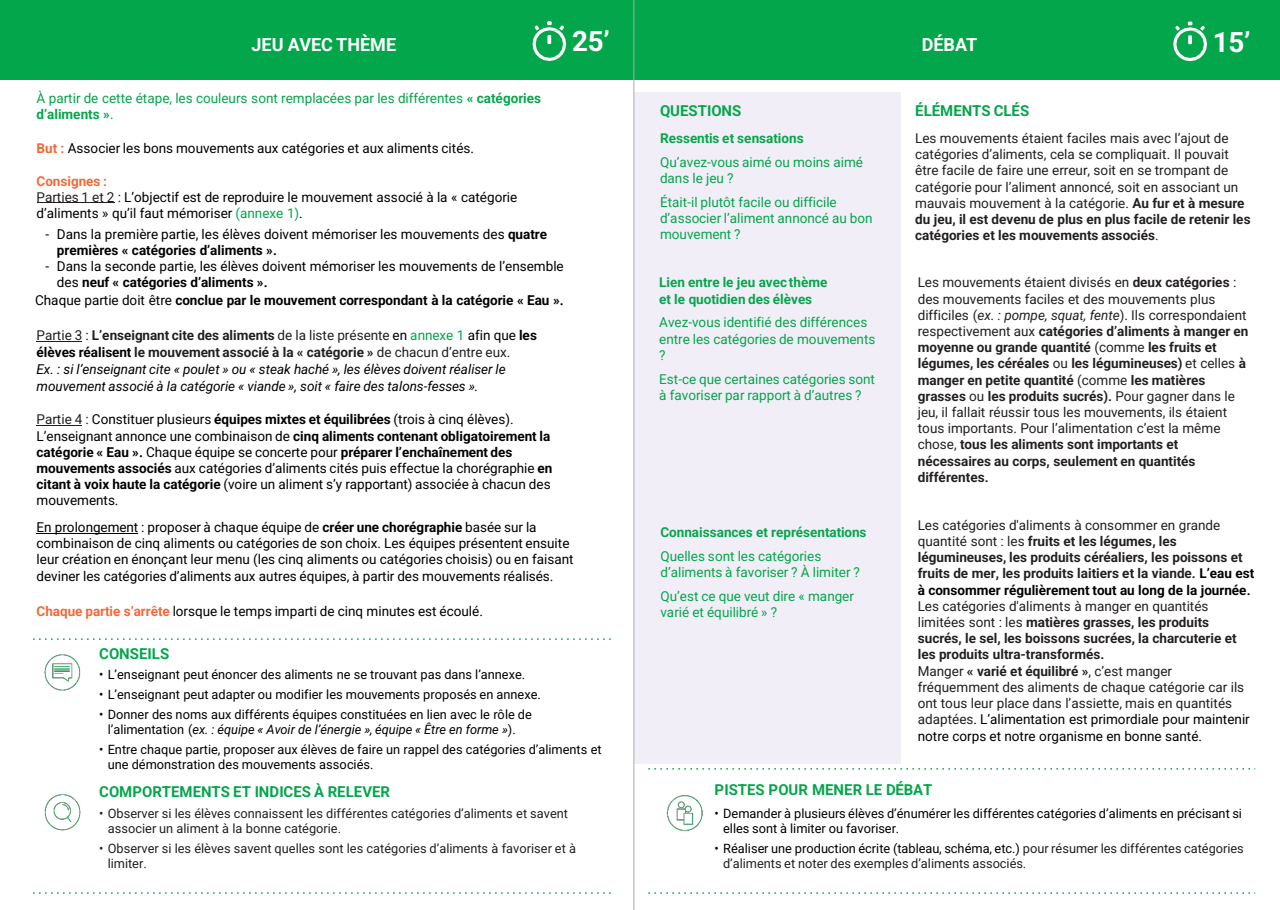
<style>
.page{position:relative;width:1280px;height:910px;background:#fff}
.page>*{position:absolute;margin:0;border:0;box-sizing:border-box;transform-origin:0 0}
.t1{font:700 27.75px "Roboto";color:#fff}
.t2{font:700 18px "Roboto";letter-spacing:-.005em;color:#fff}
.t3{font:700 15px "Roboto";color:#04a64b}
.t4{font:13.5px/16.2px "Roboto";color:#000}
.t5{font:13.5px/16.2px "Roboto";letter-spacing:.005em;color:#231f20}
.t6{font:700 13.5px/16.2px "Roboto";color:#231f20}
.t7{font:13.5px/16.2px "Roboto";color:#04a64b}
.t8{font:italic 13.5px/16.2px "Roboto";color:#000}
.t9{font:700 13.5px/16.2px "Roboto";color:#04a64b}
.t10{font:700 13.5px "Roboto";color:#000}
.t11{font:12.75px/15.3px "Roboto";color:#000}
.t12{font:12.75px/15.3px "Roboto";color:#231f20}
.s1{font-weight:700}
.s2{font-weight:700;color:#f26a36}
.s3{color:#231f20}
.s4{color:#04a64b}
.s5{font-weight:400}
.s6{font-weight:400;color:#000}
.s7{font-weight:400;color:#04a64b}
.s8{color:#000}
.s9{font-style:italic}
</style>
<div class="page">
<div style="left:634px;top:92px;width:266px;height:671px;background:#f1eef7"></div>
<div style="left:0;top:0;width:1280px;height:79px;background:#04a64b"></div>
<svg style="left:135px;top:638px;width:476px;height:2px"></svg>
<svg style="left:33px;top:892px;width:578px;height:2px"></svg>
<svg style="left:751px;top:768px;width:504px;height:2px"></svg>
<svg style="left:648px;top:892px;width:607px;height:2px"></svg>
<img style="left:33px;top:638px;width:98px;height:53px">
<img style="left:44px;top:794px;width:37px;height:37px">
<img style="left:633px;top:749px;width:118px;height:125px">
<hr style="left:37px;top:203px;width:78px;height:1px;background:#231f20">
<hr style="left:37px;top:341px;width:45px;height:1px;background:#231f20">
<hr style="left:37px;top:425px;width:45px;height:1px;background:#231f20">
<hr style="left:37px;top:533px;width:101px;height:1px;background:#000">
<svg style="left:532px;top:21px;width:34px;height:40px"></svg>
<svg style="left:1173px;top:22px;width:34px;height:39px"></svg>
<hr style="left:634px;top:0;width:1px;height:910px;background:#a7a9ac">
<p class="t2" style="left:252px;top:32px;width:146px">JEU AVEC THÈME</p>
<p class="t1" style="left:572px;top:22px;width:39px">25’</p>
<p class="t2" style="left:922px;top:32px;width:57px">DÉBAT</p>
<p class="t1" style="left:1213px;top:22px;width:39px">15’</p>
<p class="t7" style="left:37px;top:89px;width:506px">À partir de cette étape, les couleurs sont remplacées par les différentes <span class="s1">« catégories d’aliments »</span>.</p>
<p class="t4" style="left:37px;top:140px;width:439px"><span class="s2">But :</span> Associer les bons mouvements aux catégories et aux aliments cités.</p>
<p class="t4" style="left:37px;top:172px;width:482px"><span class="s2">Consignes :<br></span><span class="s3">Parties 1 et 2 :</span> L’objectif est de reproduire le mouvement associé à la « catégorie d’aliments » qu’il faut mémoriser <span class="s4">(annexe 1)</span>.</p>
<p class="t4" style="left:57px;top:225px;width:492px;text-indent:-12px">- Dans la première partie, les élèves doivent mémoriser les mouvements des <span class="s1">quatre premières « catégories d’aliments ».</span></p>
<p class="t4" style="left:57px;top:258px;width:508px;text-indent:-12px">- Dans la seconde partie, les élèves doivent mémoriser les mouvements de l’ensemble des <span class="s1">neuf « catégories d’aliments ».</span></p>
<p class="t10" style="left:35px;top:291px;width:530px"><span class="s5">Chaque partie doit être</span> conclue par le mouvement correspondant à la catégorie « Eau ».</p>
<p class="t6" style="left:37px;top:327px;width:502px"><span class="s5">Partie 3 :</span> L’enseignant cite des aliments <span class="s5">de la liste présente</span> <span class="s6">en</span> <span class="s7">annexe 1</span> <span class="s6">afin que</span> <span class="s8">les élèves réalisent</span> le mouvement associé à la « catégorie » <span class="s5">de chacun d’entre eux.</span></p>
<p class="t8" style="left:37px;top:361px;width:471px">Ex. : si l’enseignant cite « poulet » ou « steak haché », les élèves doivent réaliser le mouvement associé à la catégorie « viande », soit « faire des talons-fesses ».</p>
<p class="t4" style="left:37px;top:411px;width:517px"><span class="s3">Partie 4 :</span> Constituer plusieurs <span class="s1">équipes mixtes et équilibrées</span> (trois à cinq élèves).<br>L’enseignant annonce une combinaison de <span class="s1">cinq aliments contenant obligatoirement la catégorie « Eau ».</span> Chaque équipe se concerte pour <span class="s1">préparer l’enchaînement des mouvements associés</span> aux catégories d’aliments cités puis effectue la chorégraphie <span class="s1">en citant à voix haute la catégorie</span> (voire un aliment s’y rapportant) associée à chacun des mouvements.</p>
<p class="t4" style="left:37px;top:519px;width:538px">En prolongement : proposer à chaque équipe de <span class="s1">créer une chorégraphie</span> basée sur la combinaison de cinq aliments ou catégories de son choix. Les équipes présentent ensuite leur création en énonçant leur menu (les cinq aliments ou catégories choisis) ou en faisant deviner les catégories d’aliments aux autres équipes, à partir des mouvements réalisés.</p>
<p class="t4" style="left:37px;top:603px;width:448px"><span class="s2">Chaque partie s’arrête</span> lorsque le temps imparti de cinq minutes est écoulé.</p>
<p class="t3" style="left:99px;top:643px;width:71px">CONSEILS</p>
<p class="t11" style="left:99px;top:666px;width:427px">• L’enseignant peut énoncer des aliments ne se trouvant pas dans l’annexe.</p>
<p class="t11" style="left:99px;top:686px;width:443px">• L’enseignant peut adapter ou modifier les mouvements proposés en annexe.</p>
<p class="t11" style="left:99px;top:706px;width:434px;text-align:center">• Donner des noms aux différents équipes constituées en lien avec le rôle de l’alimentation (<span class="s9">ex. : équipe « Avoir de l’énergie », équipe « Être en forme »</span>).</p>
<p class="t11" style="left:108px;top:741px;width:495px;text-indent:-8px">• Entre chaque partie, proposer aux élèves de faire un rappel des catégories d’aliments et une démonstration des mouvements associés.</p>
<p class="t3" style="left:99px;top:781px;width:292px">COMPORTEMENTS ET INDICES À RELEVER</p>
<p class="t12" style="left:108px;top:805px;width:462px;text-indent:-8px">• Observer si les élèves connaissent les différentes catégories d’aliments et savent associer un aliment à la bonne catégorie.</p>
<p class="t12" style="left:108px;top:840px;width:470px;text-indent:-8px">• Observer si les élèves savent quelles sont les catégories d’aliments à favoriser et à limiter.</p>
<p class="t3" style="left:660px;top:100px;width:83px">QUESTIONS</p>
<p class="t9" style="left:660px;top:130px;width:145px">Ressentis et sensations</p>
<p class="t7" style="left:660px;top:153px;width:204px">Qu’avez-vous aimé ou moins aimé dans le jeu ?</p>
<p class="t7" style="left:660px;top:193px;width:214px">Était-il plutôt facile ou difficile d’associer l’aliment annoncé au bon mouvement ?</p>
<p class="t9" style="left:659px;top:274px;width:170px">Lien entre le jeu avec thème et le quotidien des élèves</p>
<p class="t7" style="left:659px;top:314px;width:218px">Avez-vous identifié des différences entre les catégories de mouvements ?</p>
<p class="t7" style="left:659px;top:370px;width:217px">Est-ce que certaines catégories sont à favoriser par rapport à d’autres ?</p>
<p class="t9" style="left:660px;top:524px;width:208px">Connaissances et représentations</p>
<p class="t7" style="left:660px;top:547px;width:201px">Quelles sont les catégories d’aliments à favoriser ? À limiter ?</p>
<p class="t7" style="left:660px;top:587px;width:195px">Qu’est ce que veut dire « manger varié et équilibré » ?</p>
<p class="t3" style="left:915px;top:100px;width:115px">ÉLÉMENTS CLÉS</p>
<p class="t5" style="left:915px;top:130px;width:337px">Les mouvements étaient faciles mais avec l’ajout de catégories d’aliments, cela se compliquait. Il pouvait être facile de faire une erreur, soit en se trompant de catégorie pour l’aliment annoncé, soit en associant un mauvais mouvement à la catégorie. <span class="s1">Au fur et à mesure du jeu, il est devenu de plus en plus facile de retenir les catégories et les mouvements associés</span>.</p>
<p class="t5" style="left:918px;top:274px;width:332px">Les mouvements étaient divisés en <span class="s1">deux catégories</span> : des mouvements faciles et des mouvements plus difficiles (<span class="s9">ex. : pompe, squat, fente</span>). Ils correspondaient respectivement aux <span class="s1">catégories d’aliments à manger en moyenne ou grande quantité</span> (comme <span class="s1">les fruits et légumes, les céréales</span> ou <span class="s1">les légumineuses)</span> et celles <span class="s1">à manger en petite quantité</span> (comme <span class="s1">les matières grasses</span> ou <span class="s1">les produits sucrés).</span> Pour gagner dans le jeu, il fallait réussir tous les mouvements, ils étaient tous importants. Pour l’alimentation c’est la même chose, <span class="s1">tous les aliments sont importants et nécessaires au corps, seulement en quantités différentes.</span></p>
<p class="t6" style="left:918px;top:516px;width:338px"><span class="s5">Les catégories d'aliments à consommer en grande quantité sont : les</span> fruits et les légumes, les légumineuses, les produits céréaliers, les poissons et fruits de mer, les produits laitiers et la viande. <span class="s8">L’eau est à consommer régulièrement tout au long de la journée.<br></span><span class="s5">Les catégories d'aliments à manger en quantités limitées sont : les</span> matières grasses, les produits sucrés, le sel, les boissons sucrées, la charcuterie et les produits ultra-transformés.<br><span class="s5">Manger</span> « varié et équilibré »<span class="s5">, c’est manger fréquemment des aliments de chaque catégorie car ils ont tous leur place dans l’assiette, mais en quantités adaptées</span><span class="s6">. L’alimentation est primordiale pour maintenir notre corps et notre organisme en bonne santé.</span></p>
<p class="t3" style="left:715px;top:779px;width:219px">PISTES POUR MENER LE DÉBAT</p>
<p class="t11" style="left:723px;top:805px;width:520px;text-indent:-8px">• Demander à plusieurs élèves d’énumérer les différentes catégories d’aliments en précisant si elles sont à limiter ou favoriser.</p>
<p class="t12" style="left:723px;top:840px;width:522px;text-indent:-8px"><span class="s8">• Réaliser une production écrite (tableau, schéma, etc.)</span> pour résumer les différentes catégories d’aliments et noter des exemples d’aliments associés.</p>
</div>
